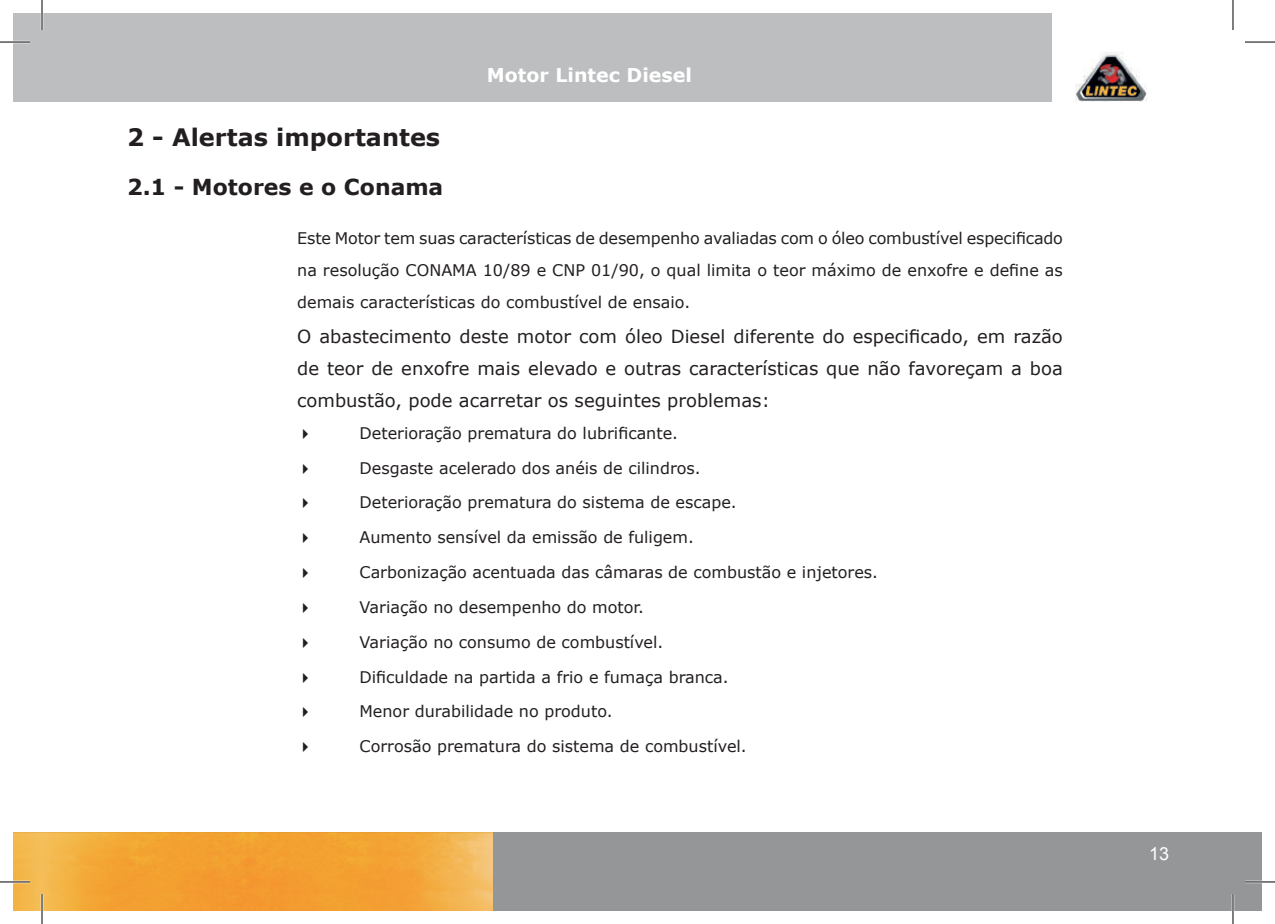
<style>
.page{position:relative;width:1275px;height:924px;background:#fff}
.page>*{position:absolute;margin:0;border:0;box-sizing:border-box;transform-origin:0 0}
.t1{font:700 24px "Verdana";color:#231f20}
.t2{font:700 22px "Verdana";color:#231f20}
.t3{font:700 19px "Verdana";color:#fff}
.t4{font:18px/32px "Verdana";color:#231f20;text-align:justify}
.t5{font:18px "Arial";color:#fff}
.t6{font:16px/32px "Verdana";color:#231f20;text-align:justify}
</style>
<div class="page">
<div style="left:42px;top:831px;width:1219px;height:78px;background:#949698"></div>
<img style="left:40px;top:831px;width:452px;height:78px">
<div style="left:42px;top:14px;width:1009px;height:88px;background:#bcbec0"></div>
<img style="left:1075px;top:52px;width:71px;height:49px">
<div style="left:14px;top:831px;width:26px;height:78px;background:#f3b84c"></div>
<div style="left:14px;top:14px;width:28px;height:88px;background:#bcbec0"></div>
<img style="left:14px;top:831px;width:28px;height:48px">
<hr style="left:0;top:41px;width:30px;height:2px;background:#fff">
<hr style="left:0;top:880px;width:30px;height:2px;background:#fff">
<hr style="left:1245px;top:880px;width:30px;height:2px;background:#fff">
<hr style="left:41px;top:0;width:2px;height:30px;background:#fff">
<hr style="left:41px;top:893px;width:2px;height:30px;background:#fff">
<hr style="left:1231px;top:893px;width:3px;height:30px;background:#fff">
<hr style="left:0;top:42px;width:30px;height:1px;background:#000">
<hr style="left:1245px;top:42px;width:30px;height:1px;background:#000">
<hr style="left:0;top:881px;width:30px;height:1px;background:#000">
<hr style="left:1245px;top:881px;width:30px;height:1px;background:#000">
<hr style="left:42px;top:0;width:1px;height:30px;background:#000">
<hr style="left:42px;top:893px;width:1px;height:30px;background:#000">
<hr style="left:1232px;top:0;width:1px;height:30px;background:#000">
<hr style="left:1232px;top:893px;width:1px;height:30px;background:#000">
<p class="t3" style="left:487px;top:61px;width:207px">Motor Lintec Diesel</p>
<h1 class="t1" style="left:127px;top:120px;width:315px">2 - Alertas importantes</h1>
<h2 class="t2" style="left:127px;top:171px;width:318px">2.1 - Motores e o Conama</h2>
<p class="t6" style="left:297px;top:221px;width:767px">Este Motor tem suas características de desempenho avaliadas com o óleo combustível especificado na resolução CONAMA 10/89 e CNP 01/90, o qual limita o teor máximo de enxofre e define as demais características do combustível de ensaio.</p>
<p class="t4" style="left:297px;top:320px;width:767px">O abastecimento deste motor com óleo Diesel diferente do especificado, em razão de teor de enxofre mais elevado e outras características que não favoreçam a boa combustão, pode acarretar os seguintes problemas:</p>
<p class="t6" style="left:359px;top:416px;width:320px">Deterioração prematura do lubrificante.</p>
<p class="t6" style="left:359px;top:451px;width:343px">Desgaste acelerado dos anéis de cilindros.</p>
<p class="t6" style="left:359px;top:486px;width:379px">Deterioração prematura do sistema de escape.</p>
<p class="t6" style="left:359px;top:521px;width:336px">Aumento sensível da emissão de fuligem.</p>
<p class="t6" style="left:359px;top:555px;width:520px">Carbonização acentuada das câmaras de combustão e injetores.</p>
<p class="t6" style="left:359px;top:590px;width:286px">Variação no desempenho do motor.</p>
<p class="t6" style="left:359px;top:625px;width:305px">Variação no consumo de combustível.</p>
<p class="t6" style="left:359px;top:660px;width:371px">Dificuldade na partida a frio e fumaça branca.</p>
<p class="t6" style="left:359px;top:695px;width:255px">Menor durabilidade no produto.</p>
<p class="t6" style="left:359px;top:729px;width:389px">Corrosão prematura do sistema de combustível.</p>
<p class="t5" style="left:1149px;top:841px;width:22px">13</p>
</div>
